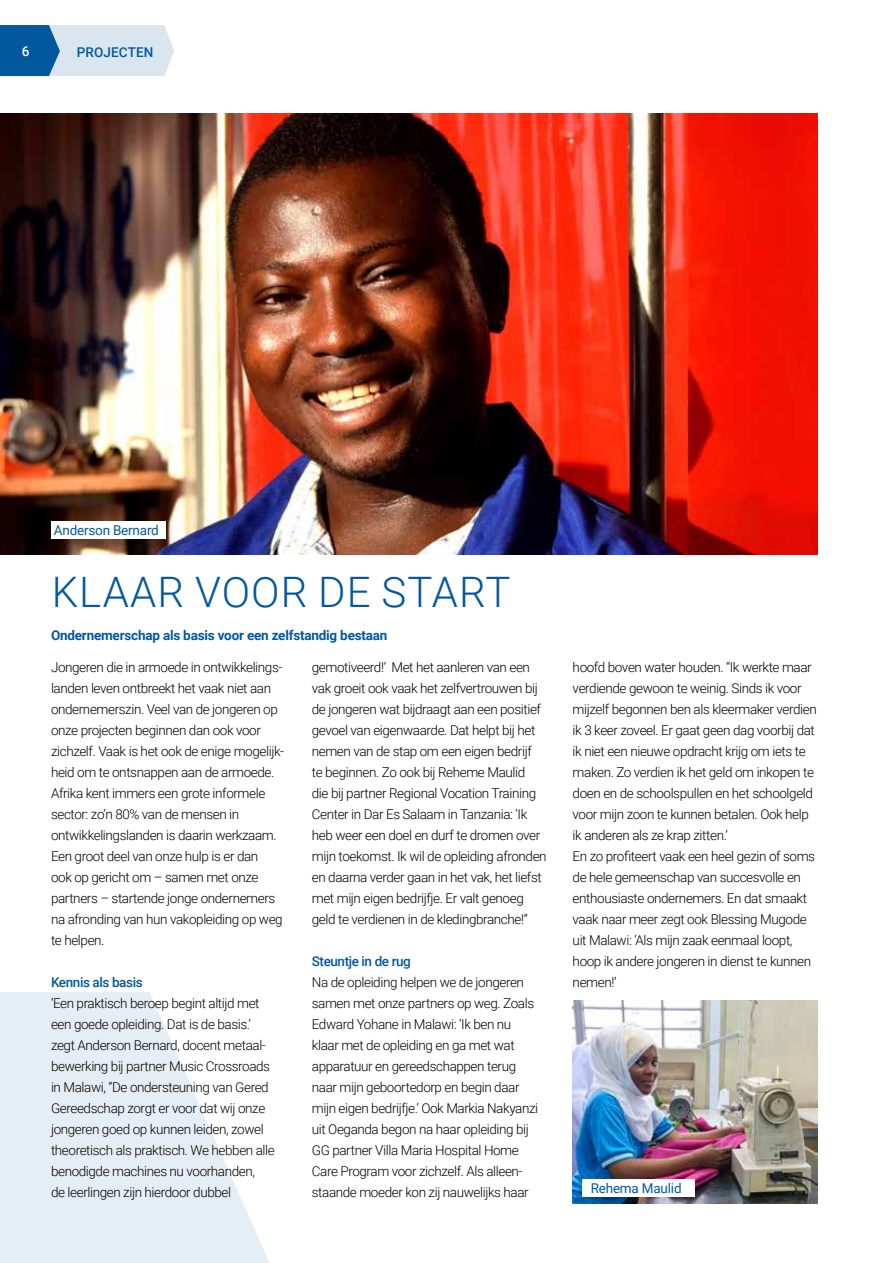
<style>
.page{position:relative;width:893px;height:1263px;background:#fff}
.page>*{position:absolute;margin:0;border:0;box-sizing:border-box;transform-origin:0 0}
.t1{font:300 42px "Roboto";letter-spacing:.025em;color:#03589e}
.t2{font:300 13.5px/21px "Roboto";letter-spacing:-.03em;color:#000}
.t3{font:700 13.5px "Roboto";letter-spacing:-.015em;color:#03589e}
.t4{font:500 13.5px "Roboto";letter-spacing:-.03em;color:#03589e}
.t5{font:13.5px "Roboto";letter-spacing:-.015em;color:#03589e}
.t6{font:500 13.5px "Roboto";letter-spacing:.01em;color:#03589e}
.t7{font:500 13.5px "Roboto";color:#fff}
</style>
<div class="page">
<svg style="left:0;top:992px;width:269px;height:271px;fill:#e6eef5"></svg>
<img style="left:573px;top:1000px;width:244px;height:203px">
<img style="left:0;top:114px;width:817px;height:441px">
<div style="left:51px;top:521px;width:114px;height:17px;background:#fff"></div>
<div style="left:582px;top:1179px;width:113px;height:18px;background:#fff"></div>
<svg style="left:0;top:25px;width:174px;height:51px;background:#96b9d6"></svg>
<p class="t7" style="left:22px;top:42px;width:9px">6</p>
<p class="t6" style="left:77px;top:42px;width:78px">PROJECTEN</p>
<p class="t5" style="left:54px;top:520px;width:106px">Anderson Bernard</p>
<h1 class="t1" style="left:52px;top:563px;width:460px">KLAAR VOOR DE START</h1>
<p class="t3" style="left:51px;top:626px;width:338px">Ondernemerschap als basis voor een zelfstandig bestaan</p>
<p class="t2" style="left:51px;top:656px;width:235px">Jongeren die in armoede in ontwikkelings&shy;landen leven ontbreekt het vaak niet aan ondernemerszin. Veel van de jongeren op onze projecten beginnen dan ook voor zichzelf. Vaak is het ook de enige mogelijk&shy;heid om te ontsnappen aan de armoede.<br>Afrika kent immers een grote informele sector: zo’n 80% van de mensen in ontwikkelingslanden is daarin werkzaam.<br>Een groot deel van onze hulp is er dan<br>ook op gericht om – samen met onze partners – startende jonge ondernemers na afronding van hun vakopleiding op weg te helpen.</p>
<p class="t4" style="left:51px;top:973px;width:93px">Kennis als basis</p>
<p class="t2" style="left:51px;top:992px;width:225px">‘Een praktisch beroep begint altijd met een goede opleiding. Dat is de basis.’ zegt Anderson Bernard, docent metaal&shy;bewerking bij partner Music Crossroads in Malawi, “De ondersteuning van Gered Gereedschap zorgt er voor dat wij onze jongeren goed op kunnen leiden, zowel theoretisch als praktisch. We hebben alle benodigde machines nu voorhanden,<br>de leerlingen zijn hierdoor dubbel</p>
<p class="t2" style="left:312px;top:656px;width:236px">gemotiveerd!’ Met het aanleren van een vak groeit ook vaak het zelfvertrouwen bij de jongeren wat bijdraagt aan een positief gevoel van eigenwaarde. Dat helpt bij het nemen van de stap om een eigen bedrijf<br>te beginnen. Zo ook bij Reheme Maulid<br>die bij partner Regional Vocation Training Center in Dar Es Salaam in Tanzania: ‘Ik heb weer een doel en durf te dromen over mijn toekomst. Ik wil de opleiding afronden en daarna verder gaan in het vak, het liefst met mijn eigen bedrijfje. Er valt genoeg geld te verdienen in de kledingbranche!”</p>
<p class="t4" style="left:312px;top:952px;width:100px">Steuntje in de rug</p>
<p class="t2" style="left:312px;top:971px;width:228px">Na de opleiding helpen we de jongeren samen met onze partners op weg. Zoals Edward Yohane in Malawi: ‘Ik ben nu klaar met de opleiding en ga met wat apparatuur en gereedschappen terug naar mijn geboortedorp en begin daar mijn eigen bedrijfje.’ Ook Markia Nakyanzi uit Oeganda begon na haar opleiding bij GG partner Villa Maria Hospital Home Care Program voor zichzelf. Als alleen&shy;staande moeder kon zij nauwelijks haar</p>
<p class="t2" style="left:573px;top:656px;width:246px">hoofd boven water houden. “Ik werkte maar verdiende gewoon te weinig. Sinds ik voor mijzelf begonnen ben als kleermaker verdien ik 3 keer zoveel. Er gaat geen dag voorbij dat ik niet een nieuwe opdracht krijg om iets te maken. Zo verdien ik het geld om inkopen te doen en de schoolspullen en het schoolgeld voor mijn zoon te kunnen betalen. Ook help ik anderen als ze krap zitten.’<br>En zo profiteert vaak een heel gezin of soms de hele gemeenschap van succesvolle en enthousiaste ondernemers. En dat smaakt vaak naar meer zegt ook Blessing Mugode uit Malawi: ‘Als mijn zaak eenmaal loopt, hoop ik andere jongeren in dienst te kunnen nemen!’</p>
<p class="t5" style="left:591px;top:1179px;width:92px">Rehema Maulid</p>
</div>
